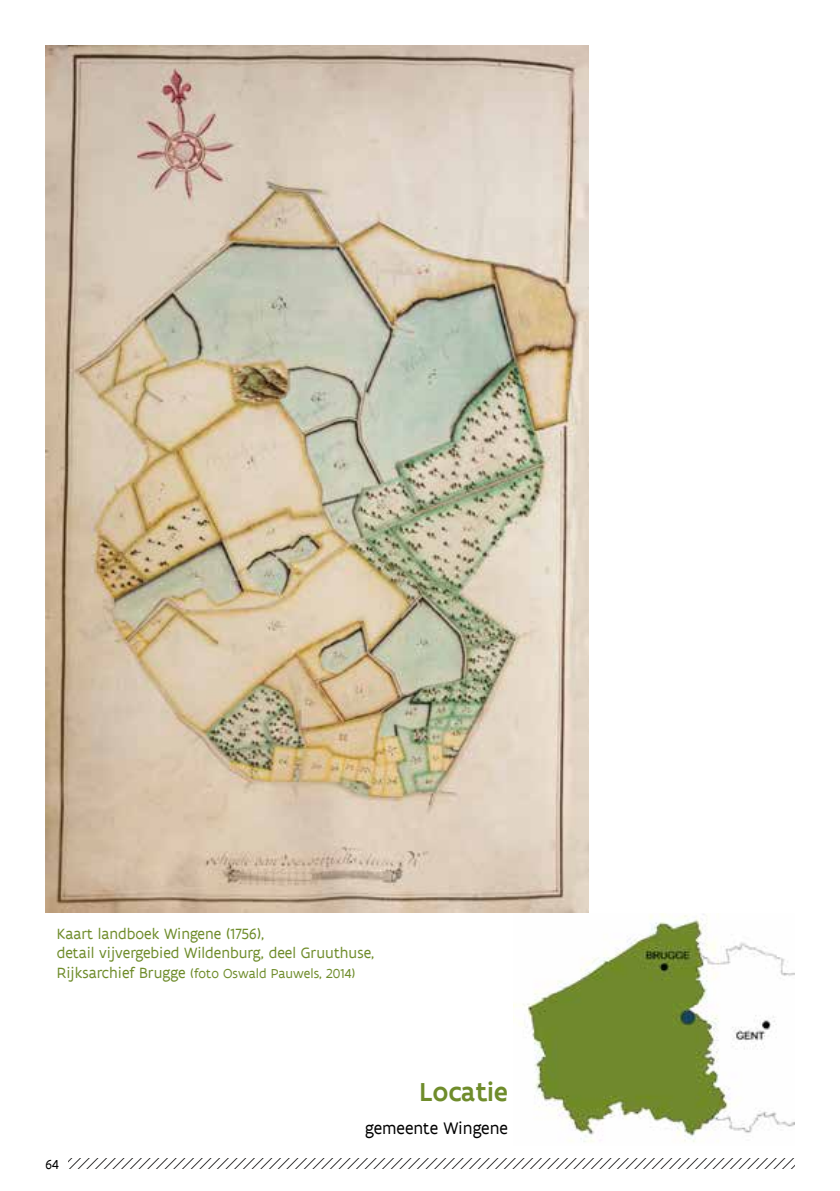
<style>
.page{position:relative;width:840px;height:1191px;background:#fff}
.page>*{position:absolute;margin:0;border:0;box-sizing:border-box;transform-origin:0 0}
.t1{font:500 28px "Flanders Art Sans";color:#6f8c2b}
.t2{font:18px "Flanders Art Sans";color:#000}
.t3{font:16px/19.2px "Flanders Art Sans";color:#6f8c2b}
.t4{font:14px "Flanders Art Sans";color:#6f8c2b}
.t5{font:14px "Flanders Art Sans";color:#000}
.s1{font-size:16px}
</style>
<div class="page">
<svg style="left:68px;top:1158px;width:726px;height:10px"></svg>
<img style="left:513px;top:913px;width:281px;height:229px">
<img style="left:45px;top:45px;width:543px;height:868px">
<p class="t3" style="left:57px;top:924px;width:319px">Kaart landboek Wingene (1756),<br>detail vijvergebied Wildenburg, deel Gruuthuse,</p>
<p class="t4" style="left:57px;top:964px;width:300px"><span class="s1">Rijksarchief Brugge</span> (foto Oswald Pauwels, 2014)</p>
<p class="t5" style="left:45px;top:1155px;width:15px">64</p>
<h1 class="t1" style="left:419px;top:1074px;width:90px">Locatie</h1>
<p class="t2" style="left:365px;top:1117px;width:144px">gemeente Wingene</p>
</div>
